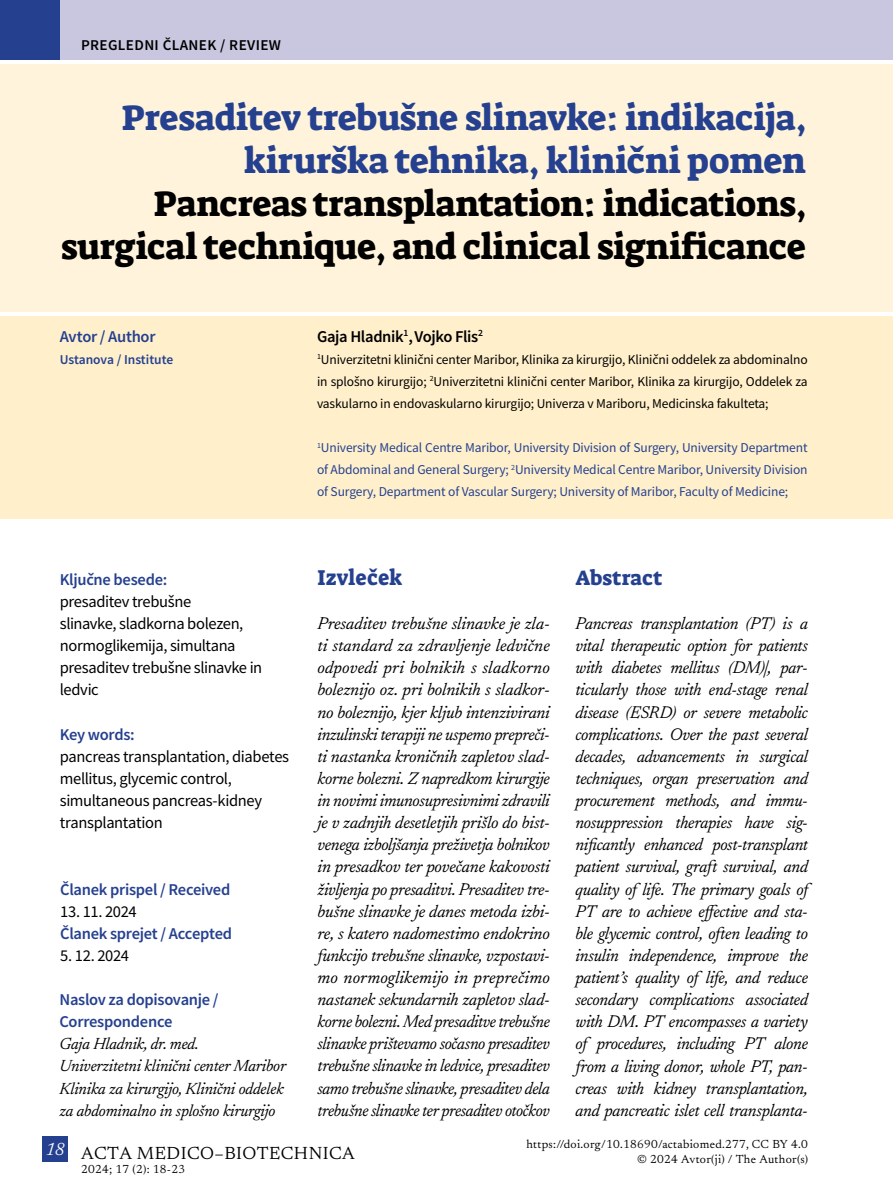
<style>
.page{position:relative;width:893px;height:1191px;background:#fff}
.page>*{position:absolute;margin:0;border:0;box-sizing:border-box;transform-origin:0 0}
.t1{font:36px/43.2px "Suez One";letter-spacing:-.01em;color:#000;text-align:right}
.t2{font:36px/43.2px "Suez One";letter-spacing:-.01em;color:#25408f;text-align:right}
.t3{font:21.9px "Suez One";letter-spacing:.015em;color:#25408f;scale:.96 1}
.t4{font:21px "Suez One";letter-spacing:.005em;color:#25408f}
.t5{font:18px "Newsreader 16 pt";letter-spacing:.025em;color:#000}
.t6{font:italic 18px "Newsreader 16 pt";color:#fff}
.t7{font:italic 17.25px/22px "Newsreader 16 pt";letter-spacing:-.02em;color:#000;text-align:justify}
.t8{font:16.5px/22px "Source Sans Pro";letter-spacing:-.025em;color:#000}
.t9{font:italic 16.5px/22px "Newsreader 16 pt";letter-spacing:-.01em;color:#000}
.t10{font:600 16.5px/22px "Source Sans Pro";letter-spacing:-.02em;color:#25408f}
.t11{font:600 16.5px "Source Sans Pro";letter-spacing:-.02em;color:#000}
.t12{font:600 15px "Source Sans Pro";letter-spacing:.025em;color:#000}
.t13{font:13.5px/22px "Source Sans Pro";letter-spacing:-.01em;color:#000;text-align:justify}
.t14{font:13.5px/22px "Source Sans Pro";letter-spacing:-.01em;color:#25408f;text-align:justify}
.t15{font:600 13.5px "Source Sans Pro";color:#25408f}
.t16{font:12px/15px "Newsreader 16 pt";letter-spacing:.025em;color:#000;text-align:right}
</style>
<div class="page">
<div style="left:42px;top:1135px;width:26px;height:26px;background:#25408f"></div>
<div style="left:60px;top:0;width:833px;height:60px;background:#c8c7df"></div>
<div style="left:0;top:0;width:60px;height:60px;background:#25408f"></div>
<div style="left:0;top:64px;width:893px;height:247px;background:#fff4db"></div>
<div style="left:0;top:315px;width:893px;height:203px;background:#fff0cb"></div>
<p class="t12" style="left:81px;top:35px;width:201px">PREGLEDNI ČLANEK / REVIEW</p>
<h1 class="t2" style="left:121px;top:96px;width:686px">Presaditev trebušne slinavke: indikacija, kirurška tehnika, klinični pomen</h1>
<h1 class="t1" style="left:61px;top:182px;width:746px">Pancreas transplantation: indications, surgical technique, and clinical significance</h1>
<p class="t10" style="left:60px;top:325px;width:97px">Avtor / Author</p>
<p class="t11" style="left:317px;top:325px;width:168px">Gaja Hladnik<sup>1</sup>,Vojko Flis<sup>2</sup></p>
<p class="t15" style="left:60px;top:350px;width:115px">Ustanova / Institute</p>
<p class="t13" style="left:317px;top:348px;width:492px"><sup>1</sup>Univerzitetni klinični center Maribor, Klinika za kirurgijo, Klinični oddelek za abdominalno in splošno kirurgijo; <sup>2</sup>Univerzitetni klinični center Maribor, Klinika za kirurgijo, Oddelek za vaskularno in endovaskularno kirurgijo; Univerza v Mariboru, Medicinska fakulteta;</p>
<p class="t14" style="left:317px;top:436px;width:492px"><sup>1</sup>University Medical Centre Maribor, University Division of Surgery, University Department of Abdominal and General Surgery; <sup>2</sup>University Medical Centre Maribor, University Division of Surgery, Department of Vascular Surgery; University of Maribor, Faculty of Medicine;</p>
<p class="t10" style="left:60px;top:568px;width:109px">Ključne besede:</p>
<p class="t8" style="left:60px;top:590px;width:204px">presaditev trebušne<br>slinavke, sladkorna bolezen, normoglikemija, simultana presaditev trebušne slinavke in ledvic</p>
<p class="t10" style="left:60px;top:723px;width:76px">Key words:</p>
<p class="t8" style="left:60px;top:745px;width:231px">pancreas transplantation, diabetes mellitus, glycemic control, simultaneous pancreas-kidney transplantation</p>
<p class="t10" style="left:60px;top:878px;width:172px">Članek prispel / Received</p>
<p class="t8" style="left:60px;top:900px;width:78px">13. 11. 2024</p>
<p class="t10" style="left:60px;top:922px;width:173px">Članek sprejet / Accepted</p>
<p class="t8" style="left:60px;top:944px;width:70px">5. 12. 2024</p>
<p class="t10" style="left:60px;top:988px;width:161px">Naslov za dopisovanje /<br>Correspondence</p>
<p class="t9" style="left:60px;top:1031px;width:228px">Gaja Hladnik, dr. med.<br>Univerzitetni klinični center Maribor Klinika za kirurgijo, Klinični oddelek za abdominalno in splošno kirurgijo</p>
<p class="t3" style="left:317px;top:563px;width:90px">Izvleček</p>
<p class="t7" style="left:317px;top:611px;width:234px">Presaditev trebušne slinavke je zla&shy;ti standard za zdravljenje ledvične odpovedi pri bolnikih s sladkorno boleznijo oz. pri bolnikih s sladkor&shy;no boleznijo, kjer kljub intenzivirani inzulinski terapiji ne uspemo prepreči&shy;ti nastanka kroničnih zapletov slad&shy;korne bolezni. Z napredkom kirurgije in novimi imunosupresivnimi zdravili je v zadnjih desetletjih prišlo do bist&shy;venega izboljšanja preživetja bolnikov in presadkov ter povečane kakovosti življenja po presaditvi. Presaditev tre&shy;bušne slinavke je danes metoda izbi&shy;re, s katero nadomestimo endokrino funkcijo trebušne slinavke, vzpostavi&shy;mo normoglikemijo in preprečimo nastanek sekundarnih zapletov slad&shy;korne bolezni. Med presaditve trebušne slinavke prištevamo sočasno presaditev trebušne slinavke in ledvice, presaditev samo trebušne slinavke, presaditev dela trebušne slinavke ter presaditev otočkov</p>
<p class="t4" style="left:575px;top:564px;width:88px">Abstract</p>
<p class="t7" style="left:575px;top:611px;width:234px">Pancreas transplantation (PT) is a vital therapeutic option for patients with diabetes mellitus (DM)|, par&shy;ticularly those with end-stage renal disease (ESRD) or severe metabolic complications. Over the past several decades, advancements in surgical techniques, organ preservation and procurement methods, and immu&shy;nosuppression therapies have sig&shy;nificantly enhanced post-transplant patient survival, graft survival, and quality of life. The primary goals of PT are to achieve effective and sta&shy;ble glycemic control, often leading to insulin independence, improve the patient’s quality of life, and reduce secondary complications associated with DM. PT encompasses a variety of procedures, including PT alone from a living donor, whole PT, pan&shy;creas with kidney transplantation, and pancreatic islet cell transplanta-</p>
<p class="t6" style="left:45px;top:1136px;width:21px">18</p>
<p class="t5" style="left:81px;top:1140px;width:275px">ACTA MEDICO–BIOTECHNICA</p>
<p class="t16" style="left:81px;top:1161px;width:106px">2024; 17 (2): 18-23</p>
<p class="t16" style="left:526px;top:1135px;width:283px">https://doi.org/10.18690/actabiomed.277, CC BY 4.0 © 2024 Avtor(ji) / The Author(s)</p>
<p class="t16" style="left:524px;top:1136px;width:283px">https:/ doi.org/10.18690/actabiomed.277, CC BY 4.0 © 2024 Avtor(ji) / The Author(s)</p>
</div>
